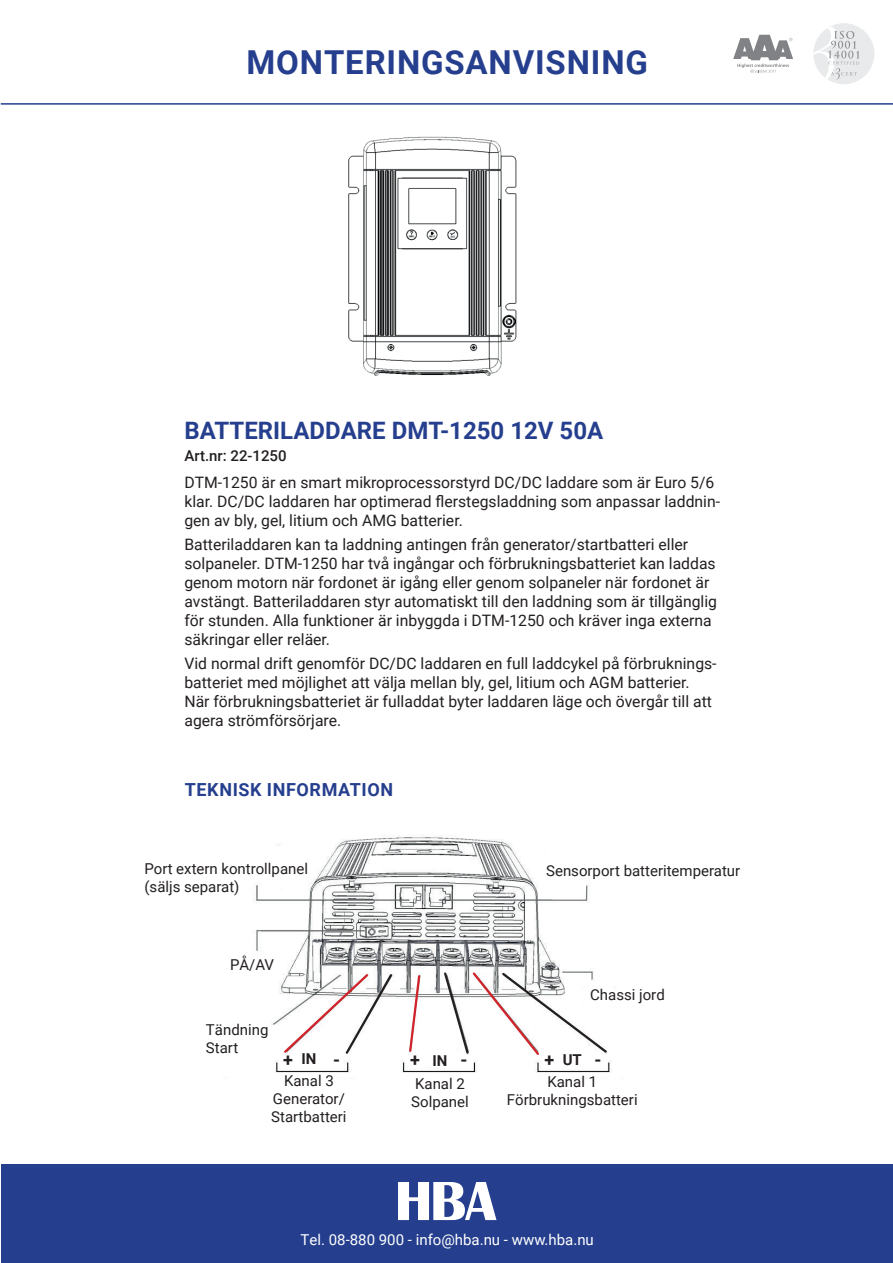
<style>
.page{position:relative;width:893px;height:1263px;background:#fff}
.page>*{position:absolute;margin:0;border:0;box-sizing:border-box;transform-origin:0 0}
.t1{font:700 33px "Roboto";letter-spacing:.025em;color:#253f8e}
.t2{font:700 24px "Roboto";color:#253f8e}
.t3{font:700 18px "Roboto";letter-spacing:.035em;color:#253f8e}
.t4{font:700 18px "Roboto";color:#231f20}
.t5{font:15.75px/18.9px "Roboto";color:#231f20}
.t6{font:15px/18px "Roboto";color:#231f20;text-align:center}
.t7{font:15px "Roboto";color:#fff}
.t8{font:500 15px "Roboto";color:#231f20}
.t9{font:700 15px "Roboto";color:#231f20}
</style>
<div class="page">
<div style="left:1px;top:1164px;width:892px;height:99px;background:#253f8e"></div>
<svg style="left:398px;top:1182px;width:98px;height:38px"></svg>
<hr style="left:1px;top:103px;width:892px;height:2px;background:#253f8e">
<div style="left:813px;top:23px;width:62px;height:61px;background:#e9eaeb;border-radius:50%"></div>
<svg style="left:813px;top:27px;width:47px;height:57px"></svg>
<svg style="left:733px;top:35px;width:60px;height:38px"></svg>
<img style="left:253px;top:836px;width:362px;height:243px">
<svg style="left:442px;top:970px;width:167px;height:87px"></svg>
<svg style="left:408px;top:974px;width:14px;height:79px"></svg>
<svg style="left:282px;top:972px;width:112px;height:84px"></svg>
<img style="left:348px;top:136px;width:169px;height:240px">
<h1 class="t1" style="left:247px;top:39px;width:403px">MONTERINGSANVISNING</h1>
<h2 class="t2" style="left:184px;top:413px;width:420px">BATTERILADDARE DMT-1250 12V 50A</h2>
<p class="t8" style="left:184px;top:445px;width:104px">Art.nr: 22-1250</p>
<p class="t5" style="left:184px;top:473px;width:537px">DTM-1250 är en smart mikroprocessorstyrd DC/DC laddare som är Euro 5/6 klar. DC/DC laddaren har optimerad flerstegsladdning som anpassar laddnin&shy;gen av bly, gel, litium och AMG batterier.</p>
<p class="t5" style="left:184px;top:535px;width:534px">Batteriladdaren kan ta laddning antingen från generator/startbatteri eller solpaneler. DTM-1250 har två ingångar och förbrukningsbatteriet kan laddas genom motorn när fordonet är igång eller genom solpaneler när fordonet är avstängt. Batteriladdaren styr automatiskt till den laddning som är tillgänglig för stunden. Alla funktioner är inbyggda i DTM-1250 och kräver inga externa säkringar eller reläer.</p>
<p class="t5" style="left:184px;top:654px;width:534px">Vid normal drift genomför DC/DC laddaren en full laddcykel på förbruknings&shy;batteriet med möjlighet att välja mellan bly, gel, litium och AGM batterier.<br>När förbrukningsbatteriet är fulladdat byter laddaren läge och övergår till att agera strömförsörjare.</p>
<p class="t3" style="left:185px;top:777px;width:210px">TEKNISK INFORMATION</p>
<p class="t6" style="left:144px;top:859px;width:165px">Port extern kontrollpanel</p>
<p class="t6" style="left:546px;top:861px;width:196px">Sensorport batteritemperatur</p>
<p class="t6" style="left:144px;top:877px;width:97px">(säljs separat)</p>
<p class="t6" style="left:230px;top:955px;width:46px">PÅ/AV</p>
<p class="t6" style="left:590px;top:985px;width:76px">Chassi jord</p>
<p class="t6" style="left:206px;top:1020px;width:64px;text-align:left">Tändning<br>Start</p>
<p class="t9" style="left:301px;top:1048px;width:16px">IN</p>
<p class="t6" style="left:271px;top:1071px;width:77px">Kanal 3<br>Generator/<br>Startbatteri</p>
<p class="t9" style="left:563px;top:1049px;width:21px">UT</p>
<p class="t6" style="left:507px;top:1072px;width:132px">Kanal 1<br>Förbrukningsbatteri</p>
<p class="t9" style="left:433px;top:1050px;width:16px">IN</p>
<p class="t6" style="left:411px;top:1074px;width:59px;text-align:left">Kanal 2<br>Solpanel</p>
<p class="t4" style="left:283px;top:1047px;width:11px">+</p>
<p class="t4" style="left:333px;top:1047px;width:8px">-</p>
<p class="t4" style="left:410px;top:1047px;width:11px">+</p>
<p class="t4" style="left:460px;top:1047px;width:8px">-</p>
<p class="t4" style="left:544px;top:1047px;width:11px">+</p>
<p class="t4" style="left:594px;top:1047px;width:8px">-</p>
<p class="t7" style="left:301px;top:1229px;width:295px">Tel. 08-880 900 - info@hba.nu - www.hba.nu</p>
</div>
